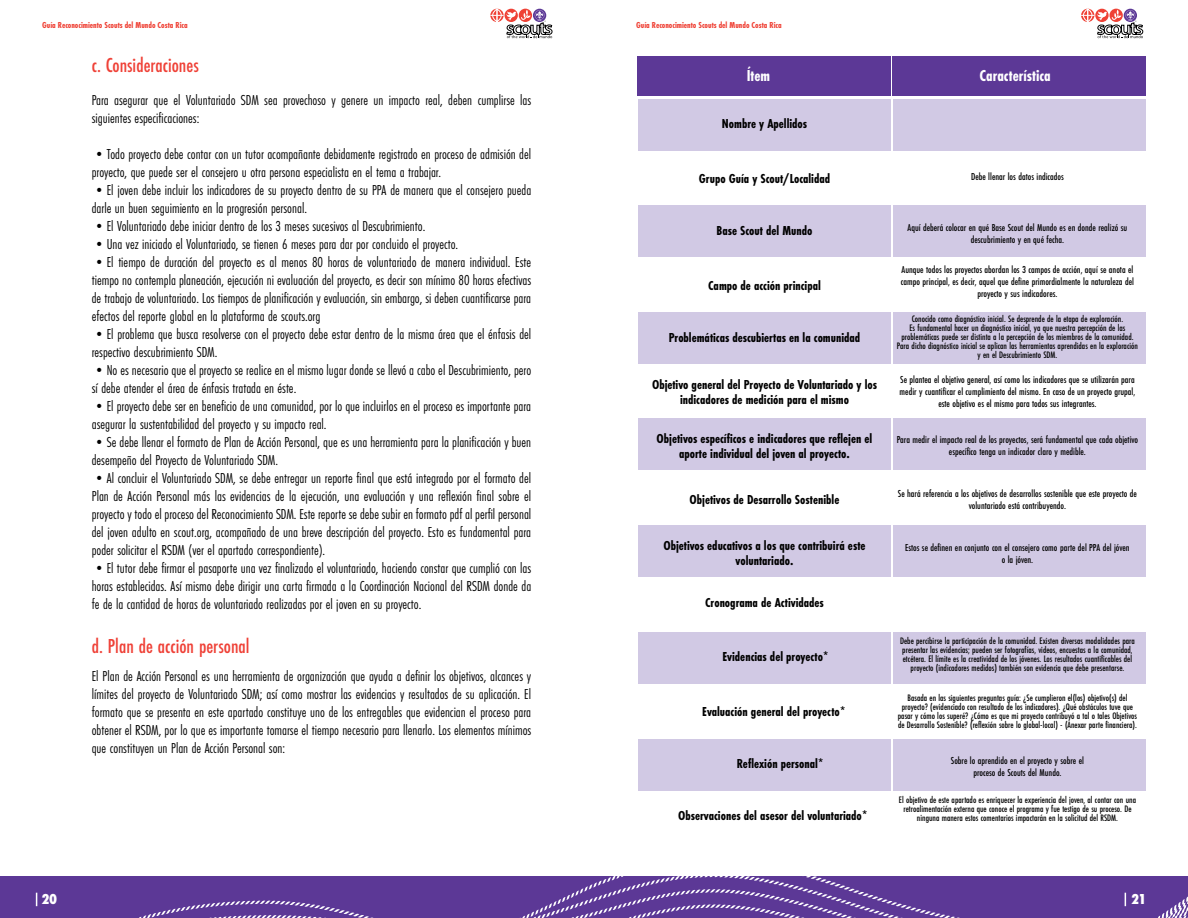
<style>
.page{position:relative;width:1188px;height:918px;background:#fff}
.page>*{position:absolute;margin:0;border:0;box-sizing:border-box;transform-origin:0 0}
.t1{font:500 21px "Futura PT Cond";color:#ef4137}
.t2{font:700 16.5px "Futura PT Cond";color:#fff}
.t3{font:15px/18px "Futura PT Cond";color:#000}
.t4{font:800 15px "Futura PT Cond";color:#fff}
.t5{font:700 13.5px/15px "Futura PT Cond";color:#000;text-align:center}
.t6{font:500 10.5px/12px "Futura PT Cond";color:#000;text-align:center}
.t7{font:500 9.75px/9px "Futura PT Cond";color:#000;text-align:center}
.t8{font:700 9px "Futura PT Cond";color:#ef4135}
</style>
<div class="page">
<svg style="left:0;top:876px;width:1188px;height:42px;background:#63409a"></svg>
<svg style="left:1081px;top:8px;width:62px;height:30px"></svg>
<svg style="left:490px;top:8px;width:63px;height:30px"></svg>
<svg style="left:36px;top:893px;width:1px;height:13px"></svg>
<svg style="left:1125px;top:893px;width:1px;height:13px"></svg>
<div style="left:637px;top:56px;width:253px;height:40px;background:#5c3896"></div>
<div style="left:892px;top:56px;width:253px;height:40px;background:#5c3896"></div>
<div style="left:638px;top:99px;width:252px;height:51px;background:#d1c9e4"></div>
<div style="left:893px;top:99px;width:252px;height:51px;background:#d1c9e4"></div>
<div style="left:638px;top:205px;width:252px;height:52px;background:#d1c9e4"></div>
<div style="left:893px;top:205px;width:252px;height:52px;background:#d1c9e4"></div>
<div style="left:638px;top:312px;width:252px;height:52px;background:#d1c9e4"></div>
<div style="left:893px;top:312px;width:252px;height:52px;background:#d1c9e4"></div>
<div style="left:638px;top:419px;width:252px;height:51px;background:#d1c9e4"></div>
<div style="left:893px;top:419px;width:252px;height:51px;background:#d1c9e4"></div>
<div style="left:638px;top:525px;width:252px;height:52px;background:#d1c9e4"></div>
<div style="left:893px;top:525px;width:252px;height:52px;background:#d1c9e4"></div>
<div style="left:638px;top:632px;width:252px;height:51px;background:#d1c9e4"></div>
<div style="left:893px;top:632px;width:252px;height:51px;background:#d1c9e4"></div>
<div style="left:638px;top:739px;width:252px;height:51px;background:#d1c9e4"></div>
<div style="left:893px;top:739px;width:252px;height:51px;background:#d1c9e4"></div>
<p class="t8" style="left:42px;top:20px;width:147px">Guía Reconocimiento Scouts del Mundo Costa Rica</p>
<p class="t8" style="left:636px;top:20px;width:147px">Guía Reconocimiento Scouts del Mundo Costa Rica</p>
<h1 class="t1" style="left:92px;top:53px;width:109px">c. Consideraciones</h1>
<p class="t2" style="left:747px;top:66px;width:25px">Ítem</p>
<p class="t2" style="left:980px;top:66px;width:73px">Característica</p>
<p class="t5" style="left:722px;top:116px;width:87px">Nombre y Apellidos</p>
<p class="t3" style="left:92px;top:91px;width:441px">Para asegurar que el Voluntariado SDM sea provechoso y genere un impacto real, deben cumplirse las siguientes especificaciones:</p>
<p class="t3" style="left:92px;top:145px;width:441px">•Todo proyecto debe contar con un tutor acompañante debidamente registrado en proceso de admisión del proyecto, que puede ser el consejero u otra persona especialista en el tema a trabajar.</p>
<p class="t3" style="left:92px;top:181px;width:441px">•El joven debe incluir los indicadores de su proyecto dentro de su PPA de manera que el consejero pueda darle un buen seguimiento en la progresión personal.</p>
<p class="t3" style="left:92px;top:217px;width:335px">•El Voluntariado debe iniciar dentro de los 3 meses sucesivos al Descubrimiento.</p>
<p class="t3" style="left:92px;top:235px;width:368px">•Una vez iniciado el Voluntariado, se tienen 6 meses para dar por concluido el proyecto.</p>
<p class="t3" style="left:92px;top:253px;width:441px;text-align:justify">•El tiempo de duración del proyecto es al menos 80 horas de voluntariado de manera individual. Este tiempo no contempla planeación, ejecución ni evaluación del proyecto, es decir son mínimo 80 horas efectivas de trabajo de voluntariado. Los tiempos de planificación y evaluación, sin embargo, si deben cuantificarse para efectos del reporte global en la plataforma de scouts.org</p>
<p class="t3" style="left:92px;top:325px;width:441px">•El problema que busca resolverse con el proyecto debe estar dentro de la misma área que el énfasis del respectivo descubrimiento SDM.</p>
<p class="t3" style="left:92px;top:361px;width:441px">•No es necesario que el proyecto se realice en el mismo lugar donde se llevó a cabo el Descubrimiento, pero sí debe atender el área de énfasis tratada en éste.</p>
<p class="t3" style="left:92px;top:397px;width:441px">•El proyecto debe ser en beneficio de una comunidad, por lo que incluirlos en el proceso es importante para asegurar la sustentabilidad del proyecto y su impacto real.</p>
<p class="t3" style="left:92px;top:433px;width:441px">•Se debe llenar el formato de Plan de Acción Personal, que es una herramienta para la planificación y buen desempeño del Proyecto de Voluntariado SDM.</p>
<p class="t3" style="left:92px;top:469px;width:441px;text-align:justify">•Al concluir el Voluntariado SDM, se debe entregar un reporte final que está integrado por el formato del Plan de Acción Personal más las evidencias de la ejecución, una evaluación y una reflexión final sobre el proyecto y todo el proceso del Reconocimiento SDM. Este reporte se debe subir en formato pdf al perfil personal del joven adulto en scout.org, acompañado de una breve descripción del proyecto. Esto es fundamental para poder solicitar el RSDM (ver el apartado correspondiente).</p>
<p class="t3" style="left:92px;top:559px;width:441px;text-align:justify">•El tutor debe firmar el pasaporte una vez finalizado el voluntariado, haciendo constar que cumplió con las horas establecidas. Así mismo debe dirigir una carta firmada a la Coordinación Nacional del RSDM donde da fe de la cantidad de horas de voluntariado realizadas por el joven en su proyecto.</p>
<p class="t6" style="left:971px;top:171px;width:94px">Debe llenar los datos indicados</p>
<p class="t5" style="left:699px;top:171px;width:133px">Grupo Guía y Scout/Localidad</p>
<p class="t5" style="left:717px;top:223px;width:97px">Base Scout del Mundo</p>
<p class="t6" style="left:908px;top:221px;width:221px">Aquí deberá colocar en qué Base Scout del Mundo es en donde realizó su descubrimiento y en qué fecha.</p>
<p class="t6" style="left:901px;top:264px;width:235px">Aunque todos los proyectos abordan los 3 campos de acción, aquí se anota el campo principal, es decir, aquel que define primordialmente la naturaleza del proyecto y sus indicadores.</p>
<p class="t5" style="left:708px;top:278px;width:114px">Campo de acción principal</p>
<p class="t7" style="left:897px;top:314px;width:243px">Conocido como diagnóstico inicial. Se desprende de la etapa de exploración.<br>Es fundamental hacer un diagnóstico inicial, ya que nuestra percepción de las problemáticas puede ser distinta a la percepción de los miembros de la comunidad.<br>Para dicho diagnóstico inicial se aplican las herramientas aprendidas en la exploración y en el Descubrimiento SDM.</p>
<p class="t5" style="left:669px;top:330px;width:193px">Problemáticas descubiertas en la comunidad</p>
<p class="t6" style="left:900px;top:374px;width:237px">Se plantea el objetivo general, así como los indicadores que se utilizarán para medir y cuantificar el cumplimiento del mismo. En caso de un proyecto grupal, este objetivo es el mismo para todos sus integrantes.</p>
<p class="t6" style="left:897px;top:434px;width:243px">Para medir el impacto real de los proyectos, será fundamental que cada objetivo específico tenga un indicador claro y medible.</p>
<p class="t6" style="left:898px;top:487px;width:241px">Se hará referencia a los objetivos de desarrollos sostenible que este proyecto de voluntariado está contribuyendo.</p>
<p class="t5" style="left:652px;top:377px;width:226px">Objetivo general del Proyecto de Voluntariado y los indicadores de medición para el mismo</p>
<p class="t5" style="left:657px;top:431px;width:217px">Objetivos específicos e indicadores que reflejen el aporte individual del joven al proyecto.</p>
<p class="t5" style="left:690px;top:492px;width:151px">Objetivos de Desarrollo Sostenible</p>
<p class="t5" style="left:663px;top:538px;width:204px">Objetivos educativos a los que contribuirá este voluntariado.</p>
<p class="t5" style="left:705px;top:595px;width:120px">Cronograma de Actividades</p>
<p class="t6" style="left:905px;top:541px;width:226px">Estos se definen en conjunto con el consejero como parte del PPA del jóven o la jóven.</p>
<h1 class="t1" style="left:92px;top:633px;width:159px">d. Plan de acción personal</h1>
<p class="t3" style="left:92px;top:667px;width:441px;text-align:justify">El Plan de Acción Personal es una herramienta de organización que ayuda a definir los objetivos, alcances y límites del proyecto de Voluntariado SDM; así como mostrar las evidencias y resultados de su aplicación. El formato que se presenta en este apartado constituye uno de los entregables que evidencian el proceso para obtener el RSDM, por lo que es importante tomarse el tiempo necesario para llenarlo. Los elementos mínimos que constituyen un Plan de Acción Personal son:</p>
<p class="t5" style="left:722px;top:649px;width:108px">Evidencias del proyecto*</p>
<p class="t5" style="left:702px;top:704px;width:145px">Evaluación general del proyecto*</p>
<p class="t5" style="left:737px;top:756px;width:88px">Reflexión personal*</p>
<p class="t5" style="left:678px;top:808px;width:191px">Observaciones del asesor del voluntariado*</p>
<p class="t7" style="left:900px;top:636px;width:236px">Debe percibirse la participación de la comunidad. Existen diversas modalidades para presentar las evidencias; pueden ser fotografías, videos, encuestas a la comunidad, etcétera. El límite es la creatividad de los jóvenes. Los resultados cuantificables del proyecto (indicadores medidos) también son evidencia que debe presentarse.</p>
<p class="t7" style="left:898px;top:693px;width:241px">Basada en las siguientes preguntas guía: ¿Se cumplieron el(los) objetivo(s) del proyecto? (evidenciado con resultado de los indicadores). ¿Qué obstáculos tuve que pasar y cómo los superé? ¿Cómo es que mi proyecto contribuyó a tal o tales Objetivos de Desarrollo Sostenible? (reflexión sobre lo global-local) - (Anexar parte financiera).</p>
<p class="t6" style="left:951px;top:754px;width:135px">Sobre lo aprendido en el proyecto y sobre el proceso de Scouts del Mundo.</p>
<p class="t7" style="left:899px;top:795px;width:239px">El objetivo de este apartado es enriquecer la experiencia del joven, al contar con una retroalimentación externa que conoce el programa y fue testigo de su proceso. De ninguna manera estos comentarios impactarán en la solicitud del RSDM.</p>
<p class="t4" style="left:42px;top:890px;width:17px">20</p>
<p class="t4" style="left:1131px;top:890px;width:17px">21</p>
</div>
